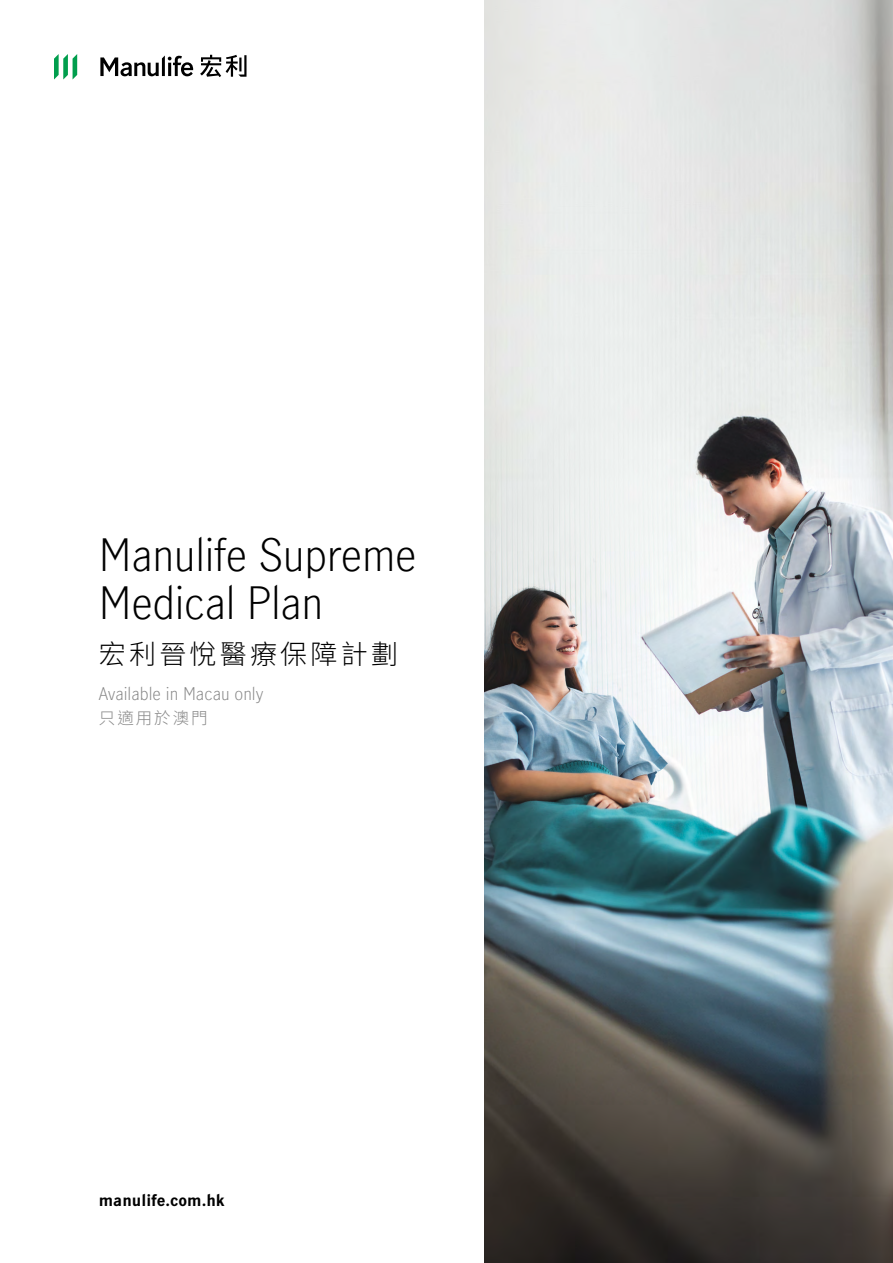
<style>
.page{position:relative;width:893px;height:1263px;background:#fff}
.page>*{position:absolute;margin:0;border:0;box-sizing:border-box;transform-origin:0 0}
.t1{font:300 42px/48px "Manulife JH Sans";letter-spacing:-.01em;color:#000}
.t2{font:300 27px "Noto Sans CJ Ktc";letter-spacing:.12em;color:#000}
.t3{font:300 16.5px "Manulife JH Sans";color:#878787}
.t4{font:300 16.5px "Noto Sans CJ Ktc";letter-spacing:.12em;color:#878787}
.t5{font:700 15px "Manulife JH Sans";color:#000}
</style>
<div class="page">
<svg style="left:54px;top:54px;width:23px;height:26px"></svg>
<svg style="left:100px;top:56px;width:93px;height:20px"></svg>
<svg style="left:200px;top:55px;width:47px;height:22px"></svg>
<img style="left:485px;top:0;width:408px;height:1263px">
<p class="t1" style="left:99px;top:529px;width:319px">Manulife Supreme<br>Medical Plan</p>
<p class="t2" style="left:99px;top:638px;width:301px">宏利晉悅醫療保障計劃</p>
<p class="t3" style="left:99px;top:681px;width:166px">Available in Macau only</p>
<p class="t4" style="left:99px;top:708px;width:110px">只適用於澳門</p>
<p class="t5" style="left:99px;top:1190px;width:127px">manulife.com.hk</p>
</div>
